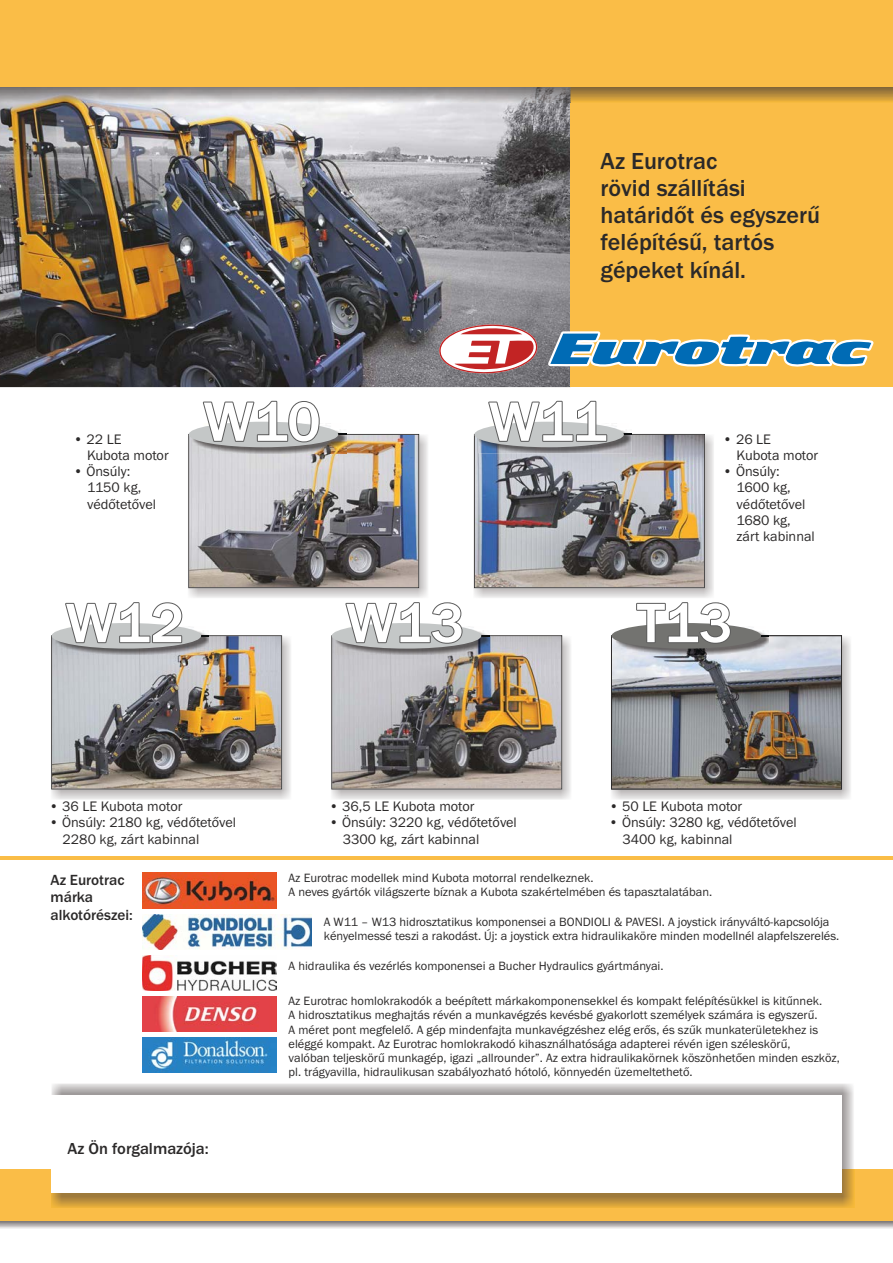
<style>
.page{position:relative;width:893px;height:1263px;background:#fff}
.page>*{position:absolute;margin:0;border:0;box-sizing:border-box;transform-origin:0 0}
.t1{font:500 57.45px "Franklin Gothic";color:#fff}
.t2{font:500 24px/27.2px "Franklin Gothic";color:#2b2929}
.t3{font:500 16.5px "Franklin Gothic";color:#2b2929}
.t4{font:500 15.15px/17.2px "Franklin Gothic";color:#2b2929}
.t5{font:14.25px/16.2px "Franklin Gothic";color:#2b2929}
.t6{font:12.45px/14.1px "Franklin Gothic";color:#2b2929}
</style>
<div class="page">
<img style="left:611px;top:636px;width:240px;height:164px">
<img style="left:143px;top:873px;width:133px;height:35px">
<img style="left:143px;top:914px;width:168px;height:35px">
<img style="left:143px;top:955px;width:133px;height:35px">
<img style="left:143px;top:996px;width:133px;height:36px">
<img style="left:143px;top:1037px;width:133px;height:36px">
<img style="left:0;top:103px;width:570px;height:284px">
<div style="left:570px;top:2px;width:323px;height:385px;background:#fabd47"></div>
<img style="left:0;top:1220px;width:893px;height:8px">
<div style="left:0;top:1169px;width:893px;height:51px;background:#fabd47"></div>
<hr style="left:0;top:856px;width:893px;height:4px;background:#fabd47">
<img style="left:51px;top:400px;width:791px;height:389px">
<svg style="left:545px;top:329px;width:329px;height:42px"></svg>
<svg style="left:439px;top:324px;width:99px;height:50px"></svg>
<img style="left:51px;top:1084px;width:803px;height:124px">
<div style="left:51px;top:1095px;width:791px;height:98px;background:#fff"></div>
<img style="left:0;top:87px;width:570px;height:16px">
<img style="left:570px;top:87px;width:323px;height:16px">
<div style="left:0;top:0;width:893px;height:87px;background:#fabd47"></div>
<p class="t5" style="left:87px;top:432px;width:83px;text-indent:-14px">• 22 LE<br>Kubota motor</p>
<p class="t5" style="left:87px;top:465px;width:71px;text-indent:-14px">• Önsúly:<br>1150 kg, védőtetővel</p>
<h1 class="t1" style="left:203px;top:401px;width:119px">W10</h1>
<h2 class="t2" style="left:601px;top:149px;width:221px">Az Eurotrac<br>rövid szállítási határidőt és egyszerű felépítésű, tartós gépeket kínál.</h2>
<h1 class="t1" style="left:489px;top:401px;width:120px">W11</h1>
<p class="t5" style="left:736px;top:432px;width:83px;text-indent:-14px">• 26 LE<br>Kubota motor</p>
<p class="t5" style="left:736px;top:465px;width:80px;text-indent:-14px">• Önsúly:<br>1600 kg, védőtetővel<br>1680 kg, zárt kabinnal</p>
<h1 class="t1" style="left:66px;top:602px;width:120px">W12</h1>
<h1 class="t1" style="left:346px;top:602px;width:120px">W13</h1>
<h1 class="t1" style="left:637px;top:602px;width:97px">T13</h1>
<p class="t5" style="left:49px;top:799px;width:135px">• 36 LE Kubota motor</p>
<p class="t5" style="left:63px;top:816px;width:175px;text-indent:-14px">• Önsúly: 2180 kg, védőtetővel<br>2280 kg, zárt kabinnal</p>
<p class="t4" style="left:51px;top:872px;width:84px">Az Eurotrac márka alkotórészei:</p>
<h3 class="t3" style="left:68px;top:1142px;width:143px">Az Ön forgalmazója:</h3>
<p class="t5" style="left:329px;top:799px;width:147px">• 36,5 LE Kubota motor</p>
<p class="t5" style="left:343px;top:816px;width:176px;text-indent:-14px">• Önsúly: 3220 kg, védőtetővel<br>3300 kg, zárt kabinnal</p>
<p class="t5" style="left:609px;top:799px;width:135px">• 50 LE Kubota motor</p>
<p class="t5" style="left:622px;top:816px;width:176px;text-indent:-14px">• Önsúly: 3280 kg, védőtetővel<br>3400 kg, kabinnal</p>
<p class="t6" style="left:289px;top:872px;width:425px">Az Eurotrac modellek mind Kubota motorral rendelkeznek.<br>A neves gyártók világszerte bíznak a Kubota szakértelmében és tapasztalatában.</p>
<p class="t6" style="left:324px;top:916px;width:517px">A W11 – W13 hidrosztatikus komponensei a BONDIOLI &amp; PAVESI. A joystick irányváltó-kapcsolója kényelmessé teszi a rakodást. Új: a joystick extra hidraulikaköre minden modellnél alapfelszerelés.</p>
<p class="t6" style="left:289px;top:960px;width:376px">A hidraulika és vezérlés komponensei a Bucher Hydraulics gyártmányai.</p>
<p class="t6" style="left:289px;top:995px;width:553px">Az Eurotrac homlokrakodók a beépített márkakomponensekkel és kompakt felépítésükkel is kitűnnek.<br>A hidrosztatikus meghajtás révén a munkavégzés kevésbé gyakorlott személyek számára is egyszerű.<br>A méret pont megfelelő. A gép mindenfajta munkavégzéshez elég erős, és szűk munkaterületekhez is eléggé kompakt. Az Eurotrac homlokrakodó kihasználhatósága adapterei révén igen széleskörű,<br>valóban teljeskörű munkagép, igazi „allrounder”. Az extra hidraulikakörnek köszönhetően minden eszköz, pl. trágyavilla, hidraulikusan szabályozható hótoló, könnyedén üzemeltethető.</p>
</div>
